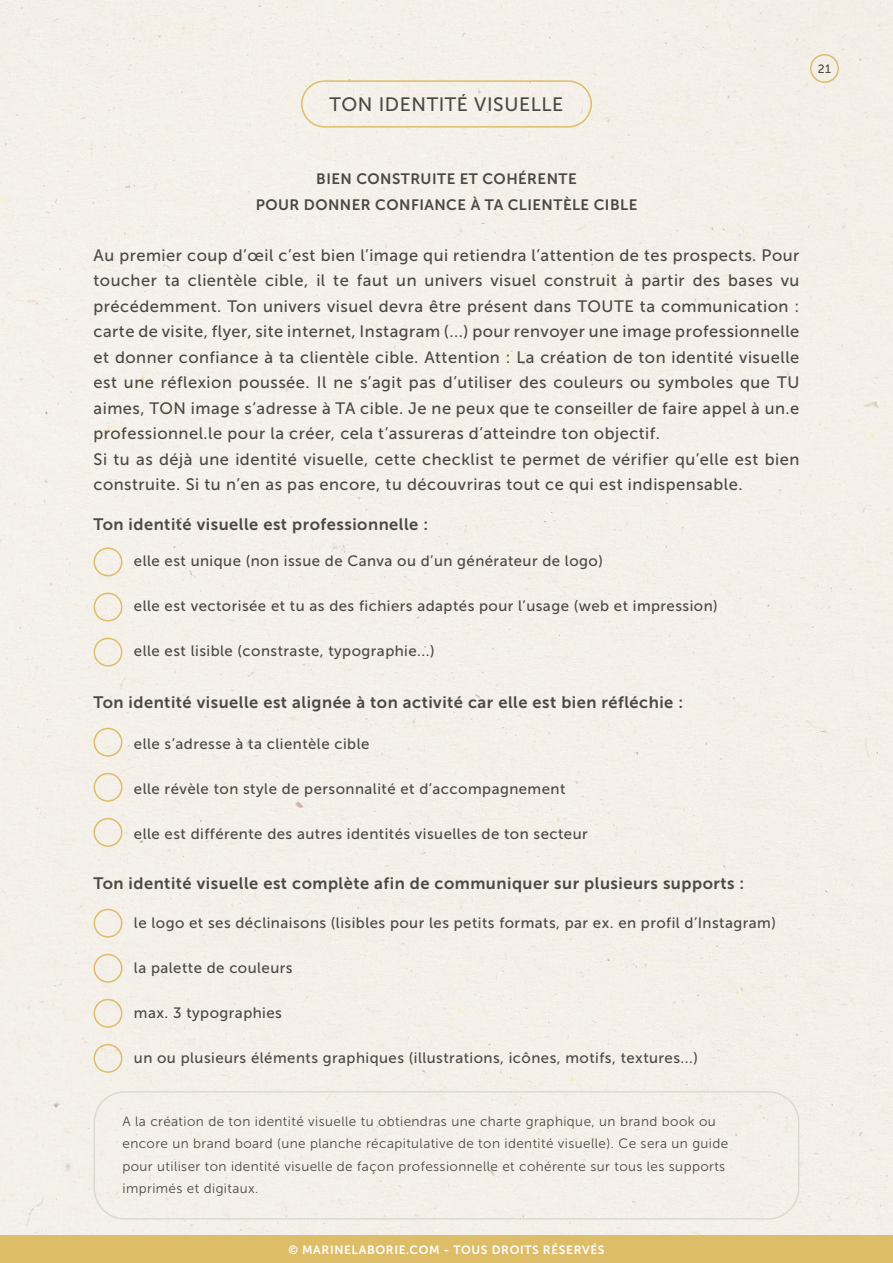
<style>
.page{position:relative;width:893px;height:1263px;background:#fff}
.page>*{position:absolute;margin:0;border:0;box-sizing:border-box;transform-origin:0 0}
.t1{font:19.35px "Museo Sans 500";letter-spacing:.03em;color:#4a4944}
.t2{font:16.5px/25.5px "Museo Sans 500";letter-spacing:.03em;color:#4a4944;text-align:justify}
.t3{font:16.5px "Museo Sans 700";letter-spacing:.03em;color:#4a4944}
.t4{font:15px "Museo Sans 500";letter-spacing:.03em;color:#4a4944}
.t5{font:15px "Museo Sans 700";letter-spacing:.03em;color:#4a4944}
.t6{font:13.5px/22.5px "Museo Sans 300";letter-spacing:.03em;color:#4a4944}
.t7{font:12px "Museo Sans 700";letter-spacing:.05em;color:#fff}
.t8{font:12px "Museo Sans 500";color:#4a4944}
</style>
<div class="page">
<div style="left:0;top:0;width:893px;height:1235px;background:#f4f0e9"></div>
<div style="left:0;top:1235px;width:893px;height:28px;background:#debd69"></div>
<div style="left:301px;top:80px;width:291px;height:48px;border:2px solid #debd69;border-radius:23px"></div>
<div style="left:94px;top:1091px;width:705px;height:128px;border:2px solid #d8dcce;border-radius:31px"></div>
<div style="left:94px;top:547px;width:28px;height:29px;border:2px solid #debd69;border-radius:14px"></div>
<div style="left:94px;top:728px;width:28px;height:29px;border:2px solid #debd69;border-radius:14px"></div>
<div style="left:94px;top:909px;width:28px;height:29px;border:2px solid #debd69;border-radius:14px"></div>
<div style="left:94px;top:593px;width:28px;height:28px;border:2px solid #debd69;border-radius:14px"></div>
<div style="left:94px;top:773px;width:28px;height:29px;border:2px solid #debd69;border-radius:14px"></div>
<div style="left:94px;top:954px;width:28px;height:29px;border:2px solid #debd69;border-radius:14px"></div>
<div style="left:94px;top:638px;width:28px;height:28px;border:2px solid #debd69;border-radius:14px"></div>
<div style="left:94px;top:818px;width:28px;height:29px;border:2px solid #debd69;border-radius:14px"></div>
<div style="left:94px;top:999px;width:28px;height:29px;border:2px solid #debd69;border-radius:14px"></div>
<div style="left:94px;top:1044px;width:28px;height:29px;border:2px solid #debd69;border-radius:14px"></div>
<div style="left:810px;top:54px;width:29px;height:29px;border:2px solid #debd69;border-radius:14px"></div>
<p class="t1" style="left:330px;top:94px;width:235px">TON IDENTITÉ VISUELLE</p>
<p class="t8" style="left:818px;top:62px;width:15px">21</p>
<p class="t5" style="left:316px;top:171px;width:262px">BIEN CONSTRUITE ET COHÉRENTE</p>
<p class="t5" style="left:256px;top:196px;width:383px">POUR DONNER CONFIANCE À TA CLIENTÈLE CIBLE</p>
<p class="t2" style="left:94px;top:242px;width:707px">Au premier coup d’œil c’est bien l’image qui retiendra l’attention de tes prospects. Pour toucher ta clientèle cible, il te faut un univers visuel construit à partir des bases vu précédemment. Ton univers visuel devra être présent dans TOUTE ta communication : carte de visite, flyer, site internet, Instagram (...) pour renvoyer une image professionnelle et donner confiance à ta clientèle cible. Attention : La création de ton identité visuelle est une réflexion poussée. Il ne s’agit pas d’utiliser des couleurs ou symboles que TU aimes, TON image s’adresse à TA cible. Je ne peux que te conseiller de faire appel à un.e professionnel.le pour la créer, cela t’assureras d’atteindre ton objectif.</p>
<p class="t2" style="left:94px;top:446px;width:707px">Si tu as déjà une identité visuelle, cette checklist te permet de vérifier qu’elle est bien construite. Si tu n’en as pas encore, tu découvriras tout ce qui est indispensable.</p>
<p class="t3" style="left:94px;top:515px;width:336px">Ton identité visuelle est professionnelle :</p>
<p class="t4" style="left:134px;top:553px;width:470px">elle est unique (non issue de Canva ou d’un générateur de logo)</p>
<p class="t4" style="left:134px;top:598px;width:585px">elle est vectorisée et tu as des fichiers adaptés pour l’usage (web et impression)</p>
<p class="t4" style="left:134px;top:643px;width:302px">elle est lisible (constraste, typographie...)</p>
<p class="t3" style="left:94px;top:693px;width:591px">Ton identité visuelle est alignée à ton activité car elle est bien réfléchie :</p>
<p class="t4" style="left:134px;top:735px;width:237px">elle s’adresse à ta clientèle cible</p>
<p class="t4" style="left:134px;top:780px;width:433px">elle révèle ton style de personnalité et d’accompagnement</p>
<p class="t4" style="left:134px;top:825px;width:455px">elle est différente des autres identités visuelles de ton secteur</p>
<p class="t3" style="left:94px;top:874px;width:652px">Ton identité visuelle est complète afin de communiquer sur plusieurs supports :</p>
<p class="t4" style="left:134px;top:914px;width:643px">le logo et ses déclinaisons (lisibles pour les petits formats, par ex. en profil d’Instagram)</p>
<p class="t4" style="left:134px;top:959px;width:160px">la palette de couleurs</p>
<p class="t4" style="left:134px;top:1004px;width:150px">max. 3 typographies</p>
<p class="t4" style="left:134px;top:1049px;width:565px">un ou plusieurs éléments graphiques (illustrations, icônes, motifs, textures...)</p>
<p class="t6" style="left:122px;top:1110px;width:607px">A la création de ton identité visuelle tu obtiendras une charte graphique, un brand book ou encore un brand board (une planche récapitulative de ton identité visuelle). Ce sera un guide pour utiliser ton identité visuelle de façon professionnelle et cohérente sur tous les supports imprimés et digitaux.</p>
<p class="t7" style="left:288px;top:1243px;width:318px">© MARINELABORIE.COM - TOUS DROITS RÉSERVÉS</p>
</div>
